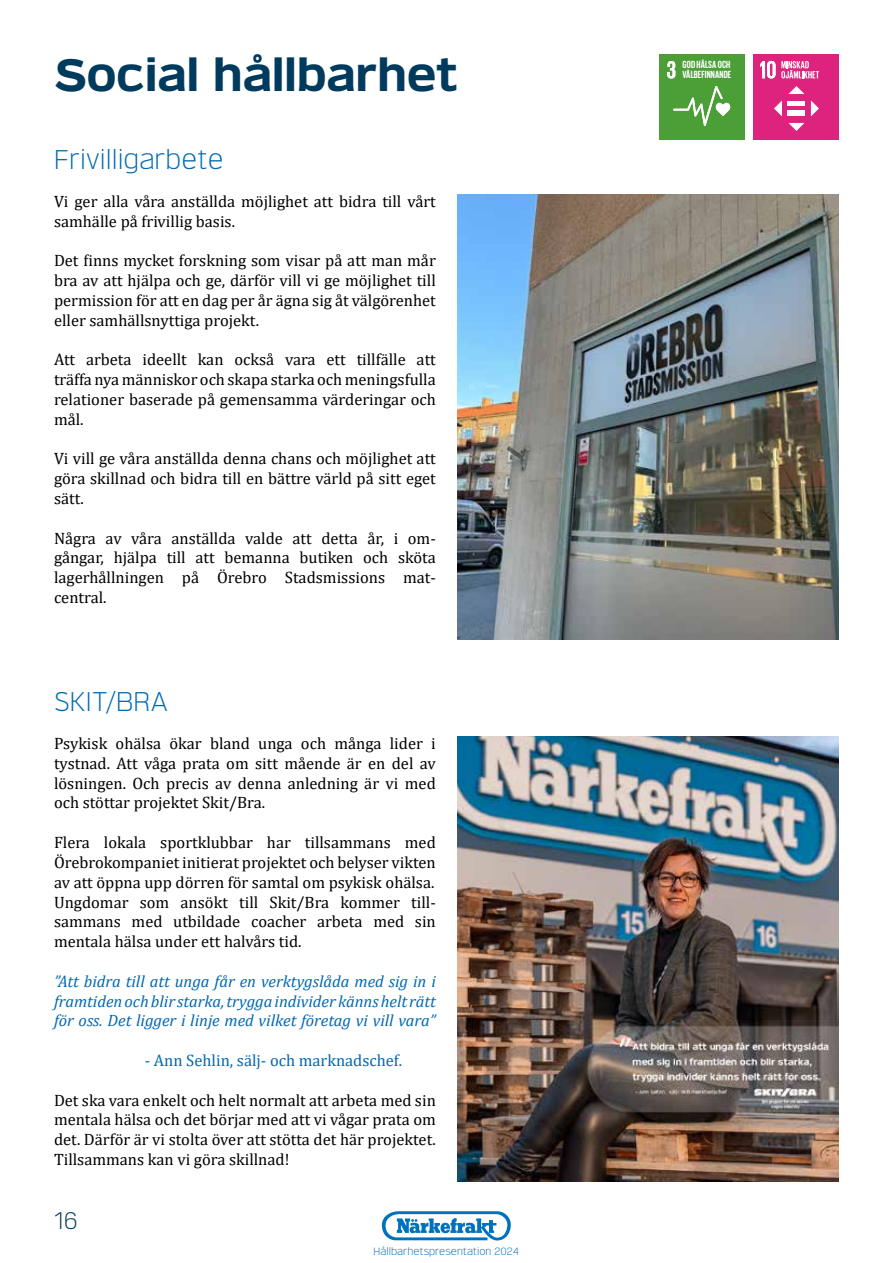
<style>
.page{position:relative;width:893px;height:1263px;background:#fff}
.page>*{position:absolute;margin:0;border:0;box-sizing:border-box;transform-origin:0 0}
.t1{font:700 45px "Verbatim";color:#003a5d}
.t2{font:300 27px "Verbatim";color:#0069b3}
.t3{font:300 24px "Verbatim";color:#003a5d}
.t4{font:16.5px/19.8px "Cambria";color:#000;text-align:justify}
.t5{font:italic 16.5px/19.8px "Cambria";color:#0069b3;text-align:justify}
.t6{font:16.5px "Cambria";color:#0069b3}
.t7{font:300 10.5px "Verbatim";color:#0069b3}
.t8{font:700 10.5px/10.1px "Giorgio Sans";letter-spacing:.015em;color:#fff}
</style>
<div class="page">
<svg style="left:382px;top:1211px;width:129px;height:29px"></svg>
<img style="left:457px;top:736px;width:382px;height:445px">
<img style="left:457px;top:194px;width:382px;height:445px">
<div style="left:754px;top:54px;width:85px;height:85px;background:#de237e"></div>
<svg style="left:774px;top:100px;width:8px;height:16px"></svg>
<svg style="left:811px;top:100px;width:8px;height:16px"></svg>
<svg style="left:788px;top:86px;width:16px;height:8px"></svg>
<svg style="left:788px;top:123px;width:16px;height:8px"></svg>
<div style="left:788px;top:101px;width:17px;height:5px;background:#fff"></div>
<div style="left:788px;top:111px;width:17px;height:5px;background:#fff"></div>
<svg style="left:781px;top:61px;width:38px;height:17px"></svg>
<svg style="left:760px;top:61px;width:15px;height:17px"></svg>
<div style="left:659px;top:54px;width:85px;height:85px;background:#4c9f37"></div>
<svg style="left:667px;top:61px;width:8px;height:18px"></svg>
<svg style="left:673px;top:86px;width:57px;height:40px"></svg>
<h1 class="t1" style="left:54px;top:47px;width:405px">Social hållbarhet</h1>
<h2 class="t2" style="left:54px;top:143px;width:171px">Frivilligarbete</h2>
<p class="t4" style="left:54px;top:191px;width:383px">Vi ger alla våra anställda möjlighet att bidra till vårt samhälle på frivillig basis.</p>
<p class="t4" style="left:54px;top:251px;width:383px">Det finns mycket forskning som visar på att man mår bra av att hjälpa och ge, därför vill vi ge möjlighet till permission för att en dag per år ägna sig åt välgörenhet eller samhällsnyttiga projekt.</p>
<p class="t4" style="left:54px;top:350px;width:383px">Att arbeta ideellt kan också vara ett tillfälle att träffa nya människor och skapa starka och meningsfulla relationer baserade på gemensamma värderingar och mål.</p>
<p class="t4" style="left:54px;top:449px;width:383px">Vi vill ge våra anställda denna chans och möjlighet att göra skillnad och bidra till en bättre värld på sitt eget sätt.</p>
<p class="t4" style="left:54px;top:528px;width:383px">Några av våra anställda valde att detta år, i om&shy;gångar, hjälpa till att bemanna butiken och sköta lagerhållningen på Örebro Stadsmissions mat&shy;central.</p>
<h2 class="t2" style="left:54px;top:685px;width:116px">SKIT/BRA</h2>
<p class="t4" style="left:54px;top:733px;width:383px">Psykisk ohälsa ökar bland unga och många lider i tystnad. Att våga prata om sitt mående är en del av lösningen. Och precis av denna anledning är vi med och stöttar projektet Skit/Bra.</p>
<p class="t4" style="left:54px;top:832px;width:383px">Flera lokala sportklubbar har tillsammans med Örebrokompaniet initierat projektet och belyser vikten av att öppna upp dörren för samtal om psykisk ohälsa.<br>Ungdomar som ansökt till Skit/Bra kommer till&shy;sammans med utbildade coacher arbeta med sin mentala hälsa under ett halvårs tid.</p>
<p class="t5" style="left:54px;top:970px;width:383px">”Att bidra till att unga får en verktygslåda med sig in i framtiden och blir starka, trygga individer känns helt rätt för oss. Det ligger i linje med vilket företag vi vill vara”</p>
<p class="t6" style="left:145px;top:1050px;width:259px">- Ann Sehlin, sälj- och marknadschef.</p>
<p class="t4" style="left:54px;top:1090px;width:383px">Det ska vara enkelt och helt normalt att arbeta med sin mentala hälsa och det börjar med att vi vågar prata om det. Därför är vi stolta över att stötta det här projektet.<br>Tillsammans kan vi göra skillnad!</p>
<h3 class="t3" style="left:54px;top:1206px;width:26px">16</h3>
<p class="t7" style="left:374px;top:1245px;width:147px">Hållbarhetspresentation 2024</p>
<p class="t8" style="left:682px;top:59px;width:50px">GOD HÄLSA OCH<br>VÄLBEFINNANDE</p>
</div>
